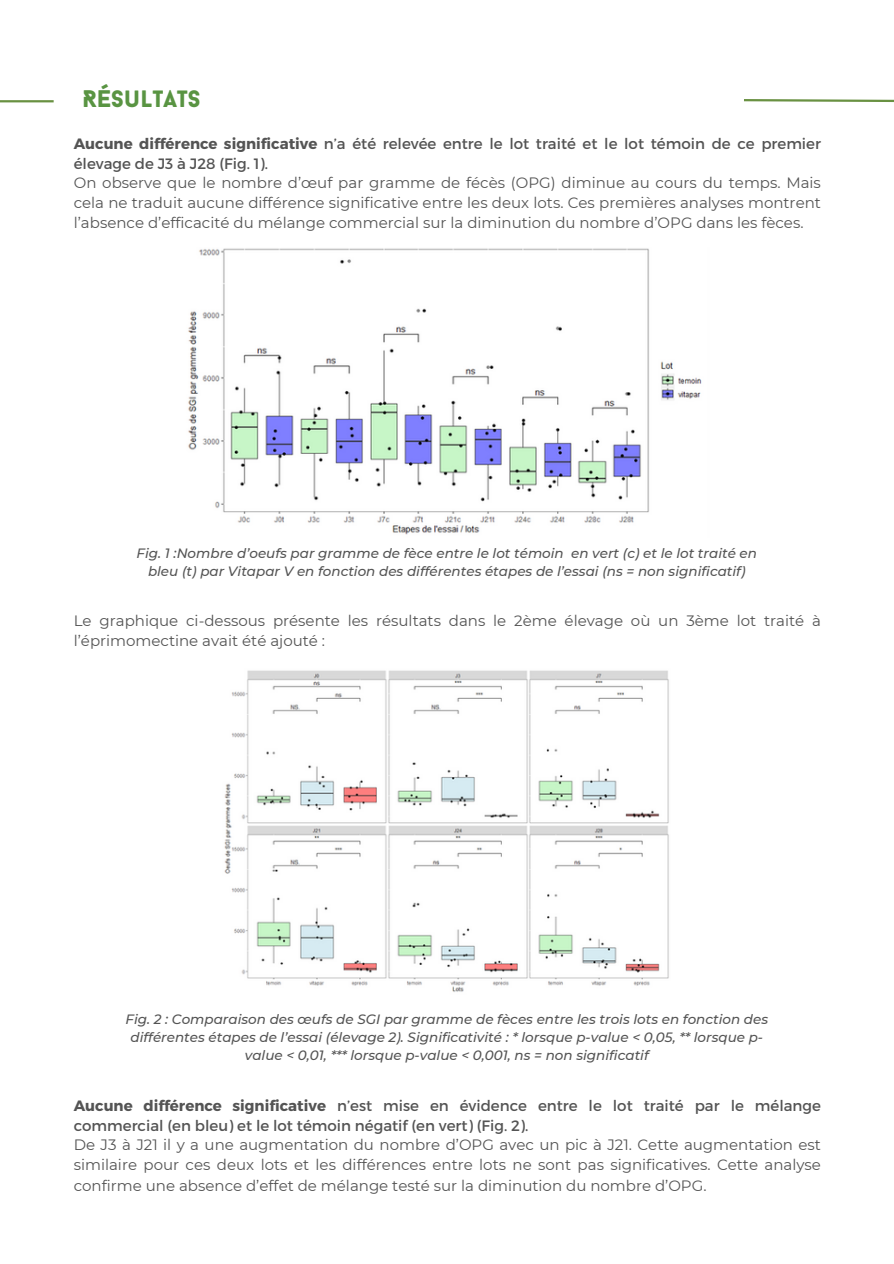
<style>
.page{position:relative;width:894px;height:1264px;background:#fff}
.page>*{position:absolute;margin:0;border:0;box-sizing:border-box;transform-origin:0 0}
.t1{font:900 24px "Baron Neue";color:#599442}
.t2{font:15px/20.2px "Montserrat";color:#545454}
.t3{font:italic 500 13.5px/18px "Montserrat";color:#545454;text-align:center}
.s1{font-weight:700}
</style>
<div class="page">
<svg style="left:744px;top:99px;width:149px;height:3px"></svg>
<hr style="left:0;top:100px;width:54px;height:2px;background:#699142">
<img style="left:224px;top:670px;width:445px;height:322px">
<img style="left:188px;top:248px;width:514px;height:287px">
<h1 class="t1" style="left:82px;top:89px;width:120px">RÉSULTATS</h1>
<p class="t2" style="left:74px;top:132px;width:748px"><span class="s1">Aucune différence significative</span> n’a été relevée entre le lot traité et le lot témoin de ce premier élevage de J3 à J28 (Fig. 1).</p>
<p class="t2" style="left:74px;top:172px;width:748px;text-align:justify">On observe que le nombre d’œuf par gramme de fécès (OPG) diminue au cours du temps. Mais cela ne traduit aucune différence significative entre les deux lots. Ces premières analyses montrent l’absence d’efficacité du mélange commercial sur la diminution du nombre d’OPG dans les fèces.</p>
<p class="t3" style="left:136px;top:544px;width:621px">Fig. 1 :Nombre d’oeufs par gramme de fèce entre le lot témoin en vert (c) et le lot traité en bleu (t) par Vitapar V en fonction des différentes étapes de l’essai (ns = non significatif)</p>
<p class="t2" style="left:74px;top:610px;width:748px">Le graphique ci-dessous présente les résultats dans le 2ème élevage où un 3ème lot traité à l’éprimomectine avait été ajouté :</p>
<h2 class="t3" style="left:125px;top:1009px;width:644px">Fig. 2 : Comparaison des œufs de SGI par gramme de fèces entre les trois lots en fonction des différentes étapes de l’essai (élevage 2). Significativité : * lorsque p-value &lt; 0,05, ** lorsque p&shy;value &lt; 0,01, *** lorsque p-value &lt; 0,001, ns = non significatif</h2>
<p class="t2" style="left:74px;top:1094px;width:748px"><span class="s1">Aucune différence significative</span> n’est mise en évidence entre le lot traité par le mélange commercial (en bleu) et le lot témoin négatif (en vert) (Fig. 2).</p>
<p class="t2" style="left:74px;top:1134px;width:748px;text-align:justify">De J3 à J21 il y a une augmentation du nombre d’OPG avec un pic à J21. Cette augmentation est similaire pour ces deux lots et les différences entre lots ne sont pas significatives. Cette analyse confirme une absence d’effet de mélange testé sur la diminution du nombre d’OPG.</p>
</div>
